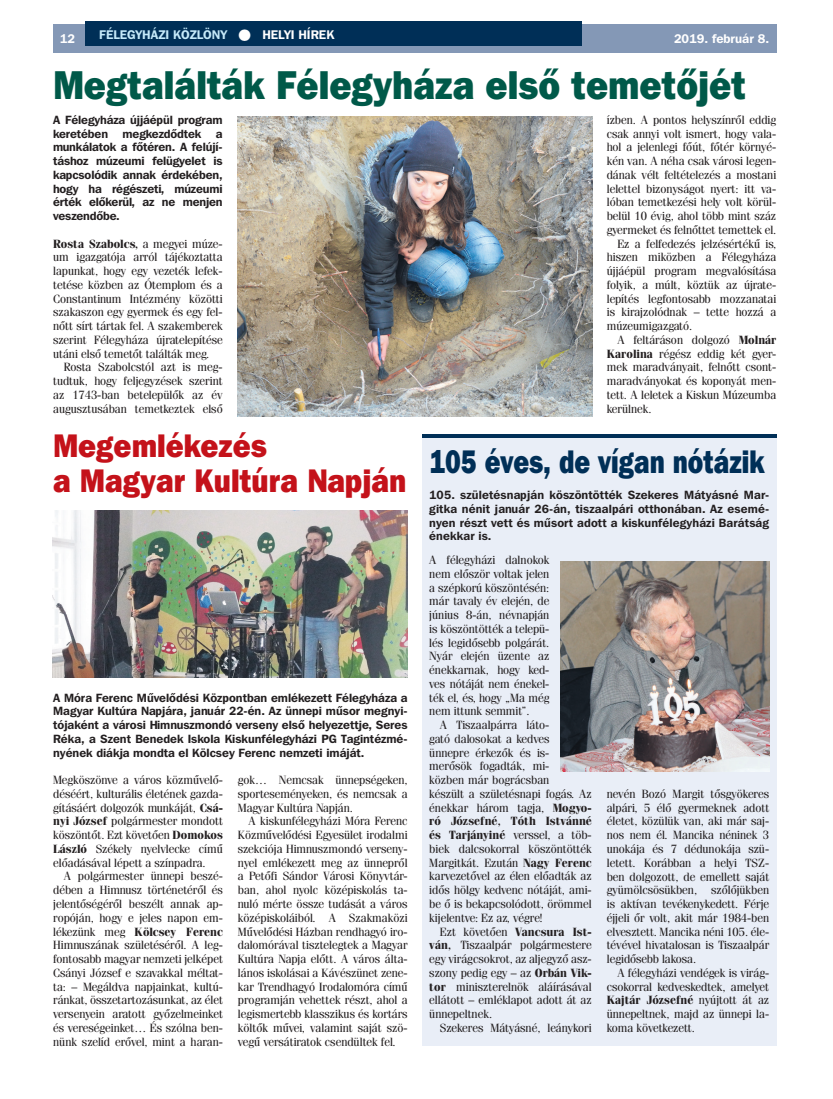
<style>
.page{position:relative;width:833px;height:1099px;background:#fff}
.page>*{position:absolute;margin:0;border:0;box-sizing:border-box;transform-origin:0 0}
.t1{font:40px "Franklin Gothic Hv PFL";color:#005949;scale:.9 1}
.t2{font:32.5px/35px "Franklin Gothic Hv PFL";color:#c4121a;scale:.9 1}
.t3{font:32.5px "Franklin Gothic Hv PFL";color:#002f57;scale:.79 1}
.t4{font:700 12.5px "Franklin Gothic PFL";color:#c6eafa}
.t5{font:700 12.5px "Franklin Gothic PFL";color:#fff}
.t6{font:11.88px/13.8px "Fenice PFL";color:#231f20;text-align:justify}
.t7{font:700 11.88px/13.8px "Franklin Gothic PFL";color:#231f20;text-align:justify}
.s1{color:#fff}
.s2{font-weight:700}
</style>
<div class="page">
<div style="left:53px;top:25px;width:723px;height:28px;background:#8498b6"></div>
<div style="left:85px;top:21px;width:496px;height:25px;background:#002f57"></div>
<img style="left:238px;top:117px;width:354px;height:299px">
<img style="left:53px;top:511px;width:354px;height:166px">
<div style="left:422px;top:434px;width:354px;height:611px;background:#e9eef7"></div>
<img style="left:560px;top:561px;width:209px;height:210px">
<hr style="left:422px;top:434px;width:354px;height:4px;background:#002f57">
<p class="t4" style="left:99px;top:26px;width:236px">FÉLEGYHÁZI KÖZLÖNY <span class="s1">● HELYI HÍREK</span></p>
<p class="t5" style="left:674px;top:31px;width:97px">2019. február 8.</p>
<p class="t5" style="left:60px;top:31px;width:17px">12</p>
<h1 class="t1" style="left:53px;top:59px;width:771px">Megtalálták Félegyháza első temetőjét</h1>
<p class="t7" style="left:53px;top:112px;width:171px">A Félegyháza újjáépül program keretében megkezdődtek a munkálatok a főtéren. A felújí&shy;táshoz múzeumi felügyelet is kapcsolódik annak érdekében, hogy ha régészeti, múzeumi érték előkerül, az ne menjen veszendőbe.</p>
<p class="t6" style="left:53px;top:236px;width:171px"><span class="s2">Rosta Szabolcs,</span> a megyei múze&shy;um igazgatója arról tájékoztatta lapunkat, hogy egy vezeték lefek&shy;tetése közben az Ótemplom és a Constantinum Intézmény közötti szakaszon egy gyermek és egy fel&shy;nőtt sírt tártak fel. A szakemberek szerint Félegyháza újratelepítése utáni első temetőt találták meg.</p>
<p class="t6" style="left:53px;top:360px;width:171px;text-indent:11px">Rosta Szabolcstól azt is meg&shy;tudtuk, hogy feljegyzések szerint az 1743-ban betelepülők az év augusztusában temetkeztek első</p>
<p class="t6" style="left:607px;top:113px;width:171px">ízben. A pontos helyszínről eddig</p>
<p class="t6" style="left:607px;top:126px;width:171px">csak annyi volt ismert, hogy vala-</p>
<p class="t6" style="left:607px;top:140px;width:171px">hol a jelenlegi főút, főtér környé-</p>
<p class="t6" style="left:607px;top:154px;width:171px">kén van. A néha csak városi legen-</p>
<p class="t6" style="left:607px;top:168px;width:171px">dának vélt feltételezés a mostani</p>
<p class="t6" style="left:607px;top:181px;width:171px">lelettel bizonyságot nyert: itt va-</p>
<p class="t6" style="left:607px;top:195px;width:171px">lóban temetkezési hely volt körül-</p>
<p class="t6" style="left:607px;top:209px;width:171px">belül 10 évig, ahol több mint száz</p>
<p class="t6" style="left:607px;top:223px;width:171px">gyermeket és felnőttet temettek el.</p>
<p class="t6" style="left:617px;top:236px;width:160px">Ez a felfedezés jelzésértékű is,</p>
<p class="t6" style="left:607px;top:250px;width:171px">hiszen miközben a Félegyháza</p>
<p class="t6" style="left:607px;top:264px;width:171px">újjáépül program megvalósítása</p>
<p class="t6" style="left:607px;top:278px;width:171px">folyik, a múlt, köztük az újrate-</p>
<p class="t6" style="left:607px;top:291px;width:171px">lepítés legfontosabb mozzanatai</p>
<p class="t6" style="left:607px;top:305px;width:171px">is kirajzolódnak – tette hozzá a</p>
<p class="t6" style="left:607px;top:319px;width:87px">múzeumigazgató.</p>
<p class="t6" style="left:617px;top:333px;width:160px">A feltáráson dolgozó <span class="s2">Molnár</span></p>
<p class="t6" style="left:607px;top:346px;width:171px"><span class="s2">Karolina</span> régész eddig két gyer-</p>
<p class="t6" style="left:607px;top:360px;width:171px">mek maradványait, felnőtt csont-</p>
<p class="t6" style="left:607px;top:374px;width:171px">maradványokat és koponyát men-</p>
<p class="t6" style="left:607px;top:388px;width:171px">tett. A leletek a Kiskun Múzeumba</p>
<p class="t6" style="left:607px;top:401px;width:46px">kerülnek.</p>
<h2 class="t2" style="left:53px;top:427px;width:394px">Megemlékezés<br>a Magyar Kultúra Napján</h2>
<p class="t7" style="left:53px;top:690px;width:356px">A Móra Ferenc Művelődési Központban emlékezett Félegyháza a Magyar Kultúra Napjára, január 22-én. Az ünnepi műsor megnyi&shy;tójaként a városi Himnuszmondó verseny első helyezettje, Seres Réka, a Szent Benedek Iskola Kiskunfélegyházi PG Tagintézmé&shy;nyének diákja mondta el Kölcsey Ferenc nemzeti imáját.</p>
<p class="t6" style="left:53px;top:773px;width:171px">Megköszönve a város közművelő&shy;déséért, kulturális életének gazda&shy;gításáért dolgozók munkáját, <span class="s2">Csá&shy;nyi József</span> polgármester mondott köszöntőt. Ezt követően <span class="s2">Domokos László</span> Székely nyelvlecke című előadásával lépett a színpadra.</p>
<p class="t6" style="left:53px;top:869px;width:171px;text-indent:11px">A polgármester ünnepi beszé&shy;dében a Himnusz történetéről és jelentőségéről beszélt annak ap&shy;ropóján, hogy e jeles napon em&shy;lékezünk meg <span class="s2">Kölcsey Ferenc </span>Himnuszának születéséről. A leg&shy;fontosabb magyar nemzeti jelképet Csányi József e szavakkal méltat&shy;ta: – Megáldva napjainkat, kultú&shy;ránkat, összetartozásunkat, az élet versenyein aratott győzelmeinket és vereségeinket… És szólna ben&shy;nünk szelíd erővel, mint a haran-</p>
<p class="t6" style="left:238px;top:773px;width:171px">gok… Nemcsak ünnepségeken, sporteseményeken, és nemcsak a Magyar Kultúra Napján.</p>
<p class="t6" style="left:238px;top:814px;width:171px;text-indent:11px">A kiskunfélegyházi Móra Ferenc Közművelődési Egyesület irodalmi szekciója Himnuszmondó versen - nyel emlékezett meg az ünnepről a Petőfi Sándor Városi Könyvtár&shy;ban, ahol nyolc középiskolás ta&shy;nuló mérte össze tudását a város középiskoláiból. A Szakmaközi Művelődési Házban rendhagyó iro&shy;dalomórával tisztelegtek a Magyar Kultúra Napja előtt. A város álta&shy;lános iskolásai a Kávészünet zene&shy;kar Trendhagyó Irodalomóra című programján vehettek részt, ahol a legismertebb klasszikus és kortárs költők művei, valamint saját szö&shy;vegű versátiratok csendültek fel.</p>
<h2 class="t3" style="left:429px;top:440px;width:426px">105 éves, de vígan nótázik</h2>
<p class="t7" style="left:429px;top:487px;width:341px">105. születésnapján köszöntötték Szekeres Mátyásné Mar&shy;gitka nénit január 26-án, tiszaalpári otthonában. Az esemé&shy;nyen részt vett és műsort adott a kiskunfélegyházi Barátság énekkar is.</p>
<p class="t6" style="left:429px;top:553px;width:122px">A félegyházi dalnokok nem először voltak jelen a szépkorú köszöntésén: már tavaly év elején, de június 8-án, névnapján is köszöntötték a telepü&shy;lés legidősebb polgárát.<br>Nyár elején üzente az énekkarnak, hogy ked&shy;ves nótáját nem énekel&shy;ték el, és, hogy „Ma még nem ittunk semmit”.</p>
<p class="t6" style="left:429px;top:718px;width:164px;text-align:left;text-indent:11px">A Tiszaalpárra láto-<br>gató dalosokat a kedves ünnepre érkezők és is&shy;merősök fogadták, mi-<br>közben már bográcsban<br>készült a születésnapi fogás. Az énekkar három tagja, <span class="s2">Mogyo&shy;ró Józsefné, Tóth Istvánné és Tarjányiné</span> verssel, a töb&shy;biek dalcsokorral köszöntötték<br>Margitkát. Ezután <span class="s2">Nagy Ferenc </span>karvezetővel az élen előadták az idős hölgy kedvenc nótáját, ami&shy;be ő is bekapcsolódott, örömmel kijelentve: Ez az, végre!</p>
<p class="t6" style="left:429px;top:924px;width:164px;text-indent:11px">Ezt követően <span class="s2">Vancsura Ist&shy;ván,</span> Tiszaalpár polgármestere egy virágcsokrot, az aljegyző as - szony pedig egy – az <span class="s2">Orbán Vik&shy;tor</span> miniszterelnök aláírásával ellátott – emléklapot adott át az ünnepeltnek.</p>
<p class="t6" style="left:440px;top:1020px;width:153px">Szekeres Mátyásné, leánykori</p>
<p class="t6" style="left:607px;top:786px;width:164px">nevén Bozó Margit tősgyökeres alpári, 5 élő gyermeknek adott életet, közülük van, aki már saj&shy;nos nem él. Mancika néninek 3 unokája és 7 dédunokája szü&shy;letett. Korábban a helyi TSZ&shy;ben dolgozott, de emellett saját gyümölcsösükben, szőlőjükben is aktívan tevékenykedett. Férje éjjeli őr volt, akit már 1984-ben elvesztett. Mancika néni 105. éle&shy;tévével hivatalosan is Tiszaalpár legidősebb lakosa.</p>
<p class="t6" style="left:607px;top:965px;width:164px;text-indent:11px">A félegyházi vendégek is virág&shy;csokorral kedveskedtek, amelyet <span class="s2">Kajtár Józsefné</span> nyújtott át az ünnepeltnek, majd az ünnepi la&shy;koma következett.</p>
</div>
